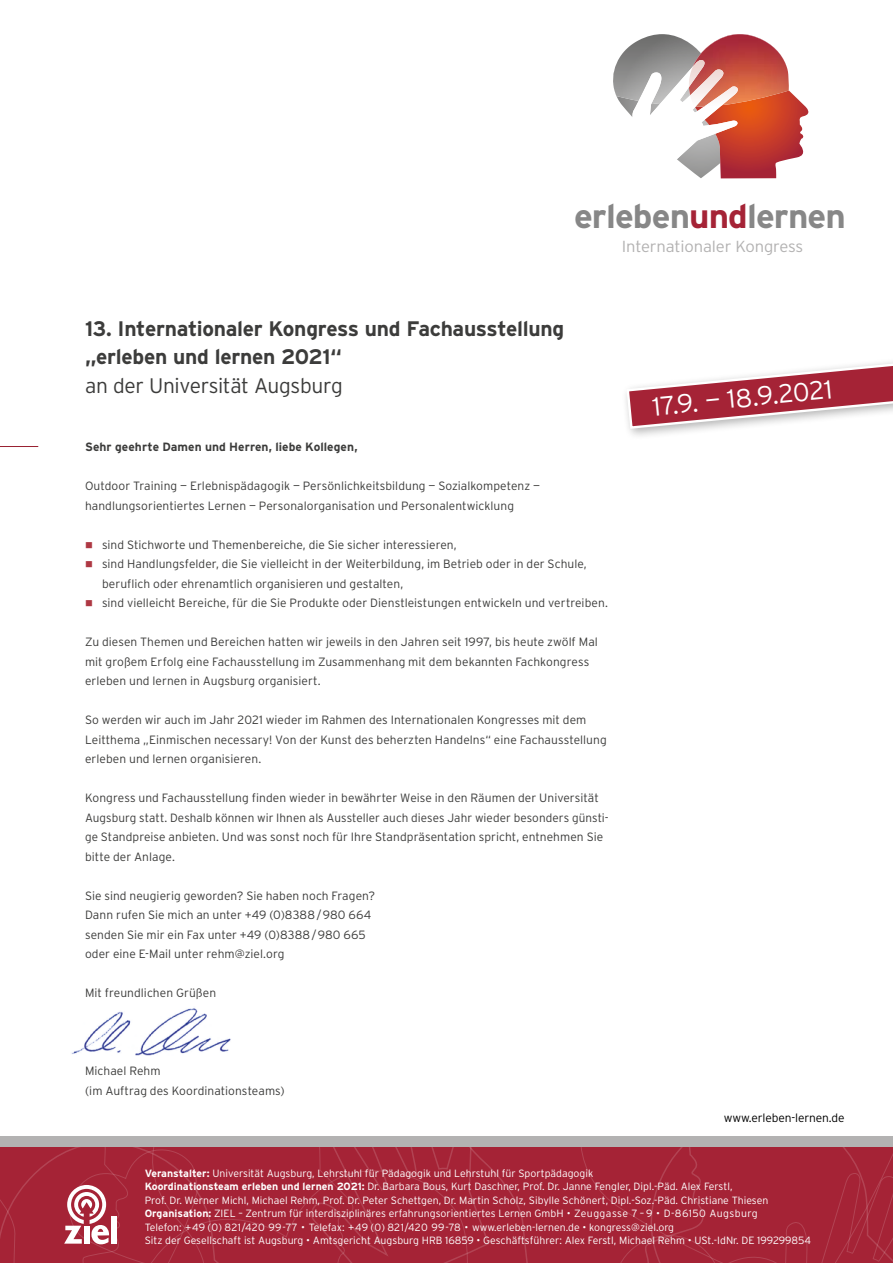
<style>
.page{position:relative;width:893px;height:1263px;background:#fff}
.page>*{position:absolute;margin:0;border:0;box-sizing:border-box;transform-origin:0 0}
.t1{font:700 33.6px "Interstate";letter-spacing:-.025em;color:#878787;scale:1.04 1}
.t2{font:300 26.1px "Interstate";color:#fff}
.t3{font:700 21px/28.5px "Interstate";letter-spacing:-.015em;color:#3c3c3b}
.t4{font:300 21px "Interstate";letter-spacing:-.02em;color:#3c3c3b}
.t5{font:300 16.05px "Interstate";letter-spacing:-.01em;color:#b3b2b2;scale:1.04 1}
.t6{font:300 12px/19.5px "Interstate";letter-spacing:.005em;color:#3c3c3b}
.t7{font:700 12px "Interstate";letter-spacing:.005em;color:#3c3c3b}
.t8{font:300 12px "Interstate";letter-spacing:-.01em;color:#000}
.t9{font:300 10.5px/13.5px "Interstate";color:#fff}
.s1{color:#a52336}
.s2{color:#ae3843}
.s3{font-weight:700}
</style>
<div class="page">
<svg style="left:0;top:1147px;width:893px;height:116px;background:#a62639"></svg>
<div style="left:111px;top:1216px;width:6px;height:27px;background:#fff"></div>
<div style="left:0;top:1136px;width:893px;height:11px;background:#b3b2b2"></div>
<hr style="left:0;top:446px;width:38px;height:1px;background:#992131">
<svg style="left:613px;top:34px;width:196px;height:144px"></svg>
<img style="left:71px;top:1008px;width:160px;height:47px">
<div style="left:621px;top:357px;width:272px;height:83px;background:#000;opacity:.3"></div>
<svg style="left:625px;top:361px;width:268px;height:69px"></svg>
<h1 class="t1" style="left:574px;top:198px;width:263px">erleben<span class="s1">und</span>lernen</h1>
<h3 class="t5" style="left:622px;top:237px;width:176px">Internationaler Kongress</h3>
<h3 class="t3" style="left:85px;top:314px;width:481px">13. Internationaler Kongress und Fachausstellung „erleben und lernen 2021“</h3>
<h3 class="t4" style="left:85px;top:373px;width:259px">an der Universität Augsburg</h3>
<h2 class="t2" style="left:651px;top:391px;width:182px;rotate:-5deg">17.9. — 18.9.2021</h2>
<p class="t7" style="left:85px;top:440px;width:274px">Sehr geehrte Damen und Herren, liebe Kollegen,</p>
<p class="t6" style="left:85px;top:476px;width:456px">Outdoor Training — Erlebnispädagogik — Persönlichkeitsbildung — Sozialkompetenz — handlungsorientiertes Lernen — Personalorganisation und Personalentwicklung</p>
<p class="t6" style="left:85px;top:535px;width:373px"><span class="s2">■</span> sind Stichworte und Themenbereiche, die Sie sicher interessieren,</p>
<p class="t6" style="left:102px;top:554px;width:486px;text-indent:-17px"><span class="s2">■</span> sind Handlungsfelder, die Sie vielleicht in der Weiterbildung, im Betrieb oder in der Schule, beruflich oder ehrenamtlich organisieren und gestalten,</p>
<p class="t6" style="left:85px;top:593px;width:524px"><span class="s2">■</span> sind vielleicht Bereiche, für die Sie Produkte oder Dienstleistungen entwickeln und vertreiben.</p>
<p class="t6" style="left:85px;top:632px;width:514px">Zu diesen Themen und Bereichen hatten wir jeweils in den Jahren seit 1997, bis heute zwölf Mal mit großem Erfolg eine Fachausstellung im Zusammenhang mit dem bekannten Fachkongress erleben und lernen in Augsburg organisiert.</p>
<p class="t6" style="left:85px;top:710px;width:523px">So werden wir auch im Jahr 2021 wieder im Rahmen des Internationalen Kongresses mit dem<br>Leitthema „Einmischen necessary! Von der Kunst des beherzten Handelns“ eine Fachausstellung erleben und lernen organisieren.</p>
<p class="t6" style="left:85px;top:788px;width:525px">Kongress und Fachausstellung finden wieder in bewährter Weise in den Räumen der Universität Augsburg statt. Deshalb können wir Ihnen als Aussteller auch dieses Jahr wieder besonders günsti&shy;ge Standpreise anbieten. Und was sonst noch für Ihre Standpräsentation spricht, entnehmen Sie bitte der Anlage.</p>
<p class="t6" style="left:85px;top:886px;width:292px">Sie sind neugierig geworden? Sie haben noch Fragen?<br>Dann rufen Sie mich an unter +49 (0)8388/980 664 senden Sie mir ein Fax unter +49 (0)8388/980 665 oder eine E-Mail unter rehm@ziel.org</p>
<p class="t6" style="left:85px;top:983px;width:133px">Mit freundlichen Grüßen</p>
<p class="t6" style="left:85px;top:1061px;width:201px">Michael Rehm<br>(im Auftrag des Koordinationsteams)</p>
<p class="t8" style="left:724px;top:1111px;width:122px">www.erleben-lernen.de</p>
<p class="t9" style="left:145px;top:1166px;width:668px"><span class="s3">Veranstalter:</span> Universität Augsburg, Lehrstuhl für Pädagogik und Lehrstuhl für Sportpädagogik<br><span class="s3">Koordinationsteam erleben und lernen 2021:</span> Dr. Barbara Bous, Kurt Daschner, Prof. Dr. Janne Fengler, Dipl.-Päd. Alex Ferstl,<br>Prof. Dr. Werner Michl, Michael Rehm, Prof. Dr. Peter Schettgen, Dr. Martin Scholz, Sibylle Schönert, Dipl.-Soz.-Päd. Christiane Thiesen <span class="s3">Organisation:</span> ZIEL – Zentrum für interdisziplinäres erfahrungsorientiertes Lernen GmbH • Zeuggasse 7 – 9 • D-86150 Augsburg<br>Telefon: +49 (0) 821/420 99-77 • Telefax: +49 (0) 821/420 99-78 • www.erleben-lernen.de • kongress@ziel.org<br>Sitz der Gesellschaft ist Augsburg • Amtsgericht Augsburg HRB 16859 • Geschäftsführer: Alex Ferstl, Michael Rehm • USt.-IdNr. DE 199299854</p>
</div>
